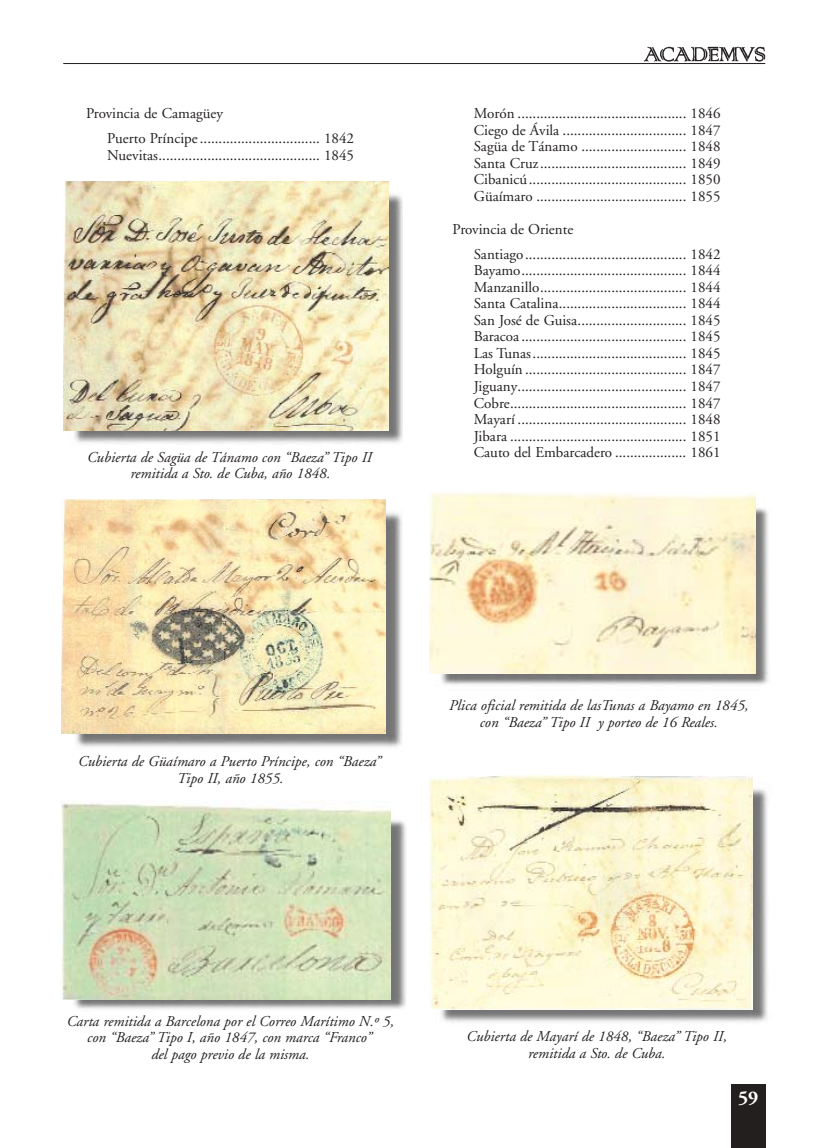
<style>
.page{position:relative;width:830px;height:1148px;background:#fff}
.page>*{position:absolute;margin:0;border:0;box-sizing:border-box;transform-origin:0 0}
.t1{font:700 19.5px "Adobe Garamond";color:#fff}
.t2{font:15px/16.5px "Adobe Garamond";color:#231f1f}
.t3{font:italic 15px/16.5px "Adobe Garamond";color:#231f1f;text-align:center}
</style>
<div class="page">
<div style="left:731px;top:1084px;width:34px;height:63px;background:#231f1f"></div>
<img style="left:644px;top:46px;width:122px;height:16px">
<hr style="left:63px;top:63px;width:702px;height:1px;background:#231f1f">
<img style="left:74px;top:188px;width:328px;height:255px">
<img style="left:63px;top:182px;width:325px;height:249px">
<img style="left:76px;top:508px;width:326px;height:239px">
<img style="left:62px;top:499px;width:323px;height:235px">
<img style="left:435px;top:783px;width:333px;height:240px">
<img style="left:430px;top:775px;width:322px;height:234px">
<img style="left:436px;top:503px;width:333px;height:182px">
<img style="left:429px;top:492px;width:326px;height:181px">
<img style="left:68px;top:820px;width:338px;height:189px">
<img style="left:61px;top:803px;width:330px;height:196px">
<p class="t2" style="left:107px;top:102px;width:248px;line-height:25px;text-indent:-21px">Provincia de Camagüey<br>Puerto Príncipe ................................ 1842</p>
<p class="t2" style="left:107px;top:148px;width:248px">Nuevitas........................................... 1845</p>
<p class="t3" style="left:87px;top:450px;width:286px">Cubierta de Sagüa de Tánamo con “Baeza” Tipo II remitida a Sto. de Cuba, año 1848.</p>
<p class="t2" style="left:474px;top:107px;width:248px;text-align:justify">Morón ............................................. 1846<br>Ciego de Ávila ................................. 1847<br>Sagüa de Tánamo ............................ 1848<br>Santa Cruz....................................... 1849<br>Cibanicú.......................................... 1850<br>Güaímaro ........................................ 1855</p>
<p class="t2" style="left:474px;top:218px;width:248px;line-height:25px;text-indent:-21px">Provincia de Oriente<br>Santiago........................................... 1842</p>
<p class="t2" style="left:474px;top:264px;width:248px;text-align:justify">Bayamo............................................ 1844<br>Manzanillo....................................... 1844<br>Santa Catalina.................................. 1844<br>San José de Guisa............................. 1845<br>Baracoa ............................................ 1845<br>Las Tunas......................................... 1845<br>Holguín ........................................... 1847<br>Jiguany............................................. 1847<br>Cobre............................................... 1847<br>Mayarí ............................................. 1848<br>Jibara ............................................... 1851<br>Cauto del Embarcadero ................... 1861</p>
<p class="t3" style="left:78px;top:754px;width:304px">Cubierta de Güaímaro a Puerto Príncipe, con “Baeza”<br>Tipo II, año 1855.</p>
<p class="t3" style="left:449px;top:699px;width:301px">Plica oficial remitida de lasTunas a Bayamo en 1845, con “Baeza” Tipo II y porteo de 16 Reales.</p>
<p class="t3" style="left:67px;top:1013px;width:329px">Carta remitida a Barcelona por el Correo Marítimo N.º 5, con “Baeza” Tipo I, año 1847, con marca “Franco”<br>del pago previo de la misma.</p>
<p class="t3" style="left:466px;top:1029px;width:262px">Cubierta de Mayarí de 1848, “Baeza” Tipo II, remitida a Sto. de Cuba.</p>
<h1 class="t1" style="left:738px;top:1089px;width:22px">59</h1>
</div>
